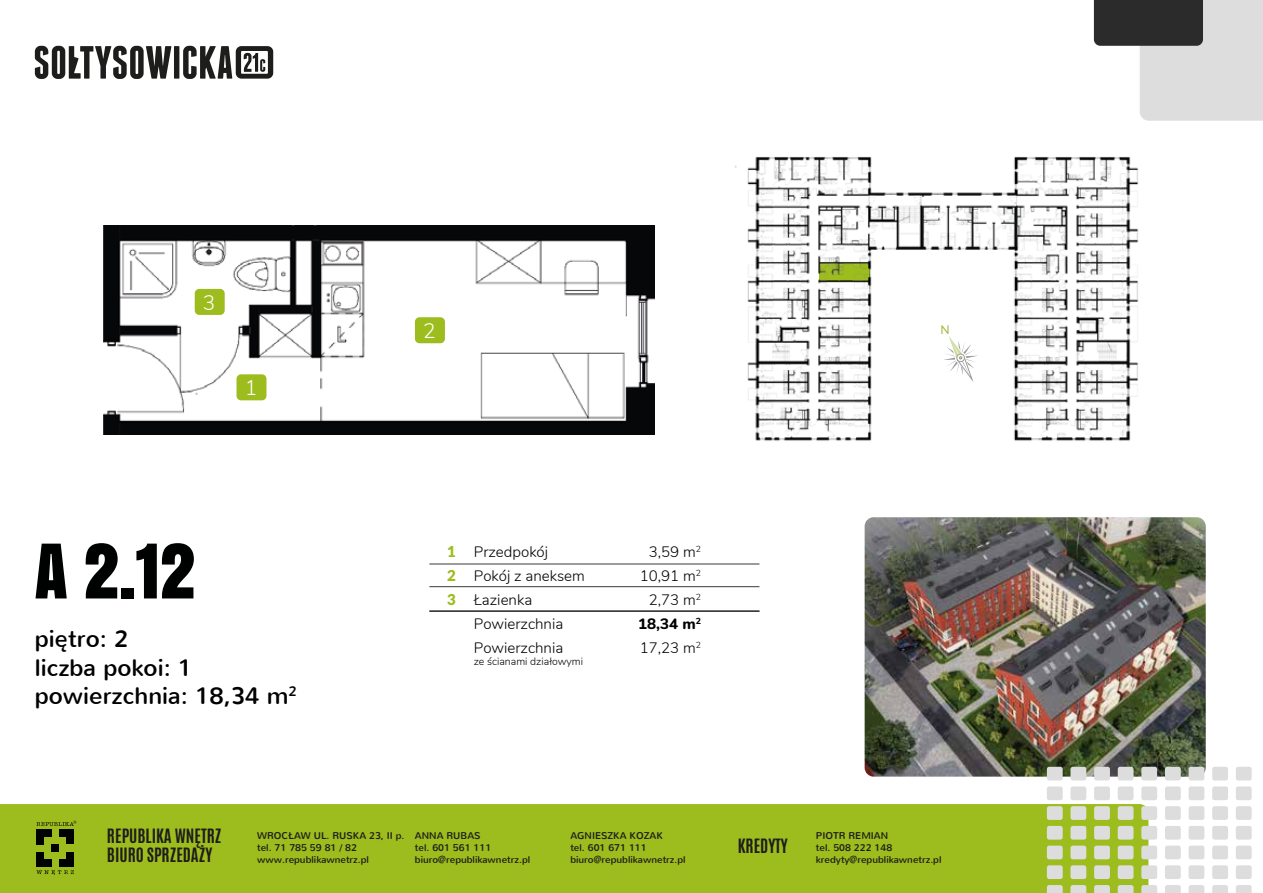
<style>
.page{position:relative;width:1263px;height:893px;background:#fff}
.page>*{position:absolute;margin:0;border:0;box-sizing:border-box;transform-origin:0 0}
.t1{font:70.5px "Anton";color:#000101}
.t2{font:23.85px/28.7px "Nunito";color:#000101}
.t3{font:300 20.85px "Nunito";color:#fff}
.t4{font:700 16.5px/19.8px "Antonio";color:#1d1d1b}
.t5{font:300 15px/24px "Nunito";color:#000101}
.t6{font:900 15px/24px "Lato";color:#9dbc1d;text-align:justify}
.t7{font:12.15px "Lato";color:#9dbb3a}
.t8{font:300 10.5px "Nunito";color:#000101}
.t9{font:9.75px/11.7px "Nunito";color:#1d1d1b}
.s1{font-weight:600}
.s2{font-weight:800}
</style>
<div class="page">
<img style="left:735px;top:157px;width:404px;height:373px">
<img style="left:103px;top:226px;width:552px;height:209px">
<img style="left:865px;top:517px;width:341px;height:260px">
<svg style="left:1094px;top:0;width:169px;height:121px"></svg>
<div style="left:0;top:804px;width:1148px;height:89px;background:#9dbc1d"></div>
<svg style="left:36px;top:870px;width:38px;height:5px"></svg>
<div style="left:37px;top:829px;width:7px;height:7px;background:#000101"></div>
<div style="left:44px;top:829px;width:7px;height:7px;background:#000101"></div>
<div style="left:59px;top:829px;width:7px;height:7px;background:#000101"></div>
<div style="left:67px;top:829px;width:7px;height:7px;background:#000101"></div>
<div style="left:67px;top:837px;width:7px;height:7px;background:#000101"></div>
<div style="left:37px;top:837px;width:7px;height:7px;background:#000101"></div>
<div style="left:52px;top:845px;width:7px;height:7px;background:#000101"></div>
<div style="left:37px;top:860px;width:7px;height:7px;background:#000101"></div>
<div style="left:44px;top:860px;width:7px;height:7px;background:#000101"></div>
<div style="left:37px;top:852px;width:7px;height:7px;background:#000101"></div>
<div style="left:59px;top:860px;width:7px;height:7px;background:#000101"></div>
<div style="left:67px;top:860px;width:7px;height:7px;background:#000101"></div>
<div style="left:67px;top:852px;width:7px;height:7px;background:#000101"></div>
<svg style="left:36px;top:821px;width:40px;height:5px"></svg>
<svg style="left:943px;top:333px;width:35px;height:50px"></svg>
<hr style="left:429px;top:586px;width:330px;height:1px;background:#3a3938">
<hr style="left:429px;top:564px;width:330px;height:1px;background:#3a3938">
<hr style="left:429px;top:610px;width:330px;height:2px;background:#3a3938">
<svg style="left:35px;top:46px;width:136px;height:33px"></svg>
<div style="left:174px;top:46px;width:5px;height:33px;background:#1d1d1b"></div>
<svg style="left:183px;top:46px;width:90px;height:33px"></svg>
<svg style="left:1047px;top:767px;width:16px;height:13px"></svg>
<svg style="left:1070px;top:767px;width:16px;height:13px"></svg>
<svg style="left:1094px;top:767px;width:16px;height:13px"></svg>
<svg style="left:1118px;top:767px;width:15px;height:13px"></svg>
<svg style="left:1141px;top:767px;width:16px;height:13px"></svg>
<svg style="left:1165px;top:767px;width:16px;height:13px"></svg>
<svg style="left:1188px;top:767px;width:16px;height:13px"></svg>
<svg style="left:1212px;top:767px;width:16px;height:13px"></svg>
<svg style="left:1236px;top:767px;width:16px;height:13px"></svg>
<svg style="left:1047px;top:786px;width:16px;height:14px"></svg>
<svg style="left:1070px;top:786px;width:16px;height:14px"></svg>
<svg style="left:1094px;top:786px;width:16px;height:14px"></svg>
<svg style="left:1118px;top:786px;width:15px;height:14px"></svg>
<svg style="left:1141px;top:786px;width:16px;height:14px"></svg>
<svg style="left:1165px;top:786px;width:16px;height:14px"></svg>
<svg style="left:1188px;top:786px;width:16px;height:14px"></svg>
<svg style="left:1212px;top:786px;width:16px;height:14px"></svg>
<svg style="left:1236px;top:786px;width:16px;height:14px"></svg>
<svg style="left:1047px;top:806px;width:16px;height:14px"></svg>
<svg style="left:1070px;top:806px;width:16px;height:14px"></svg>
<svg style="left:1094px;top:806px;width:16px;height:14px"></svg>
<svg style="left:1118px;top:806px;width:15px;height:14px"></svg>
<svg style="left:1141px;top:806px;width:16px;height:14px"></svg>
<svg style="left:1165px;top:806px;width:16px;height:14px"></svg>
<svg style="left:1188px;top:806px;width:16px;height:14px"></svg>
<svg style="left:1212px;top:806px;width:16px;height:14px"></svg>
<svg style="left:1236px;top:806px;width:16px;height:14px"></svg>
<svg style="left:1047px;top:826px;width:16px;height:14px"></svg>
<svg style="left:1070px;top:826px;width:16px;height:14px"></svg>
<svg style="left:1094px;top:826px;width:16px;height:14px"></svg>
<svg style="left:1118px;top:826px;width:15px;height:14px"></svg>
<svg style="left:1141px;top:826px;width:16px;height:14px"></svg>
<svg style="left:1165px;top:826px;width:16px;height:14px"></svg>
<svg style="left:1188px;top:826px;width:16px;height:14px"></svg>
<svg style="left:1212px;top:826px;width:16px;height:14px"></svg>
<svg style="left:1236px;top:826px;width:16px;height:14px"></svg>
<svg style="left:1047px;top:846px;width:16px;height:13px"></svg>
<svg style="left:1070px;top:846px;width:16px;height:13px"></svg>
<svg style="left:1094px;top:846px;width:16px;height:13px"></svg>
<svg style="left:1118px;top:846px;width:15px;height:13px"></svg>
<svg style="left:1141px;top:846px;width:16px;height:13px"></svg>
<svg style="left:1165px;top:846px;width:16px;height:13px"></svg>
<svg style="left:1188px;top:846px;width:16px;height:13px"></svg>
<svg style="left:1212px;top:846px;width:16px;height:13px"></svg>
<svg style="left:1236px;top:846px;width:16px;height:13px"></svg>
<svg style="left:1047px;top:865px;width:16px;height:14px"></svg>
<svg style="left:1070px;top:865px;width:16px;height:14px"></svg>
<svg style="left:1094px;top:865px;width:16px;height:14px"></svg>
<svg style="left:1118px;top:865px;width:15px;height:14px"></svg>
<svg style="left:1141px;top:865px;width:16px;height:14px"></svg>
<svg style="left:1165px;top:865px;width:16px;height:14px"></svg>
<svg style="left:1188px;top:865px;width:16px;height:14px"></svg>
<svg style="left:1212px;top:865px;width:16px;height:14px"></svg>
<svg style="left:1236px;top:865px;width:16px;height:14px"></svg>
<svg style="left:1047px;top:885px;width:16px;height:8px"></svg>
<svg style="left:1070px;top:885px;width:16px;height:8px"></svg>
<svg style="left:1094px;top:885px;width:16px;height:8px"></svg>
<svg style="left:1118px;top:885px;width:15px;height:8px"></svg>
<svg style="left:1141px;top:885px;width:16px;height:8px"></svg>
<svg style="left:1165px;top:885px;width:16px;height:8px"></svg>
<svg style="left:1188px;top:885px;width:16px;height:8px"></svg>
<svg style="left:1212px;top:885px;width:16px;height:8px"></svg>
<svg style="left:1236px;top:885px;width:16px;height:8px"></svg>
<svg style="left:236px;top:374px;width:30px;height:26px"></svg>
<svg style="left:415px;top:317px;width:30px;height:26px"></svg>
<svg style="left:195px;top:289px;width:30px;height:26px"></svg>
<h3 class="t3" style="left:203px;top:287px;width:14px">3</h3>
<h3 class="t3" style="left:245px;top:373px;width:14px">1</h3>
<h1 class="t1" style="left:35px;top:516px;width:162px">A 2.12</h1>
<h2 class="t2" style="left:35px;top:625px;width:264px">pi<span class="s1">ę</span>tro: 2<br>liczba pokoi: 1 powierzchnia: 18,34 m<sup>2</sup></h2>
<h3 class="t3" style="left:423px;top:316px;width:14px">2</h3>
<h3 class="t5" style="left:474px;top:539px;width:113px">Przedpokój<br>Pokój z aneksem<br>Łazienka<br>Powierzchnia<br>Powierzchnia</h3>
<p class="t8" style="left:474px;top:654px;width:111px">ze ścianami działowymi</p>
<h3 class="t6" style="left:447px;top:539px;width:10px">1<br>2<br>3</h3>
<h3 class="t5" style="left:638px;top:539px;width:64px;text-align:right">3,59 m<sup>2<br></sup>10,91 m<sup>2<br></sup>2,73 m<sup>2<br></sup><span class="s2">18,34 m</span><sup>2<br></sup>17,23 m<sup>2</sup></h3>
<p class="t7" style="left:940px;top:321px;width:11px">N</p>
<h3 class="t4" style="left:107px;top:826px;width:116px">REPUBLIKA WNĘTRZ<br>BIURO SPRZEDAŻY</h3>
<p class="t9" style="left:257px;top:830px;width:149px">WROCŁAW UL. RUSKA 23, II p. tel. 71 785 59 81 / 82 www.republikawnetrz.pl</p>
<p class="t9" style="left:570px;top:830px;width:117px">AGNIESZKA KOZAK<br>tel. 601 671 111 biuro@republikawnetrz.pl</p>
<p class="t9" style="left:415px;top:830px;width:117px">ANNA RUBAS<br>tel. 601 561 111 biuro@republikawnetrz.pl</p>
<p class="t9" style="left:816px;top:830px;width:127px">PIOTR REMIAN<br>tel. 508 222 148 kredyty@republikawnetrz.pl</p>
<h3 class="t4" style="left:738px;top:836px;width:52px">KREDYTY</h3>
</div>
